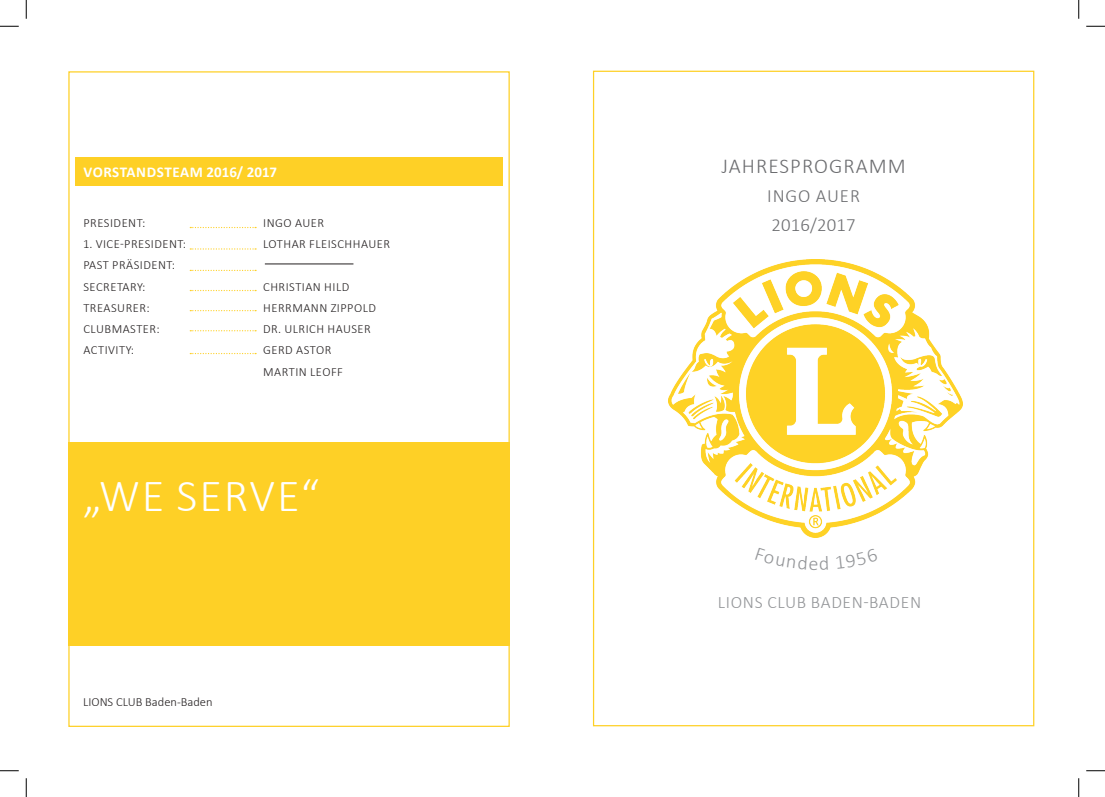
<style>
.page{position:relative;width:1105px;height:797px;background:#fff}
.page>*{position:absolute;margin:0;border:0;box-sizing:border-box;transform-origin:0 0}
.t1{font:300 46.25px "Calibri";letter-spacing:.04em;color:#fff}
.t2{font:300 21.25px "Calibri";letter-spacing:.05em;color:#6c6d70}
.t3{font:300 18.75px/28.8px "Calibri";letter-spacing:.02em;color:#6c6d70}
.t4{font:300 17.5px "Calibri";letter-spacing:.04em;color:#939598}
.t5{font:700 15px "Calibri";letter-spacing:.03em;color:#fff}
.t6{font:300 12.5px/21.2px "Calibri";letter-spacing:.04em;color:#231f20}
.t7{font:300 12.5px "Calibri";color:#231f20}
</style>
<div class="page">
<div style="left:68px;top:442px;width:442px;height:203px;background:#fed026"></div>
<div style="left:75px;top:157px;width:428px;height:28px;background:#fed026"></div>
<img style="left:669px;top:259px;width:293px;height:278px">
<svg style="left:190px;top:227px;width:66px;height:1px"></svg>
<svg style="left:190px;top:248px;width:66px;height:1px"></svg>
<svg style="left:190px;top:270px;width:66px;height:1px"></svg>
<svg style="left:190px;top:290px;width:66px;height:1px"></svg>
<svg style="left:190px;top:310px;width:66px;height:1px"></svg>
<svg style="left:190px;top:330px;width:66px;height:1px"></svg>
<svg style="left:190px;top:353px;width:66px;height:1px"></svg>
<hr style="left:265px;top:264px;width:88px;height:1px;background:#231f20">
<svg style="left:0;top:25px;width:19px;height:2px"></svg>
<svg style="left:1086px;top:25px;width:19px;height:2px"></svg>
<svg style="left:0;top:770px;width:19px;height:1px"></svg>
<svg style="left:1086px;top:770px;width:19px;height:1px"></svg>
<svg style="left:25px;top:0;width:2px;height:19px"></svg>
<svg style="left:25px;top:778px;width:2px;height:19px"></svg>
<svg style="left:1078px;top:0;width:1px;height:19px"></svg>
<svg style="left:1078px;top:778px;width:1px;height:19px"></svg>
<p class="t5" style="left:83px;top:161px;width:195px">VORSTANDSTEAM 2016/ 2017</p>
<p class="t6" style="left:83px;top:212px;width:63px">PRESIDENT:</p>
<p class="t6" style="left:263px;top:212px;width:62px">INGO AUER</p>
<p class="t6" style="left:83px;top:233px;width:104px">1. VICE-PRESIDENT:</p>
<p class="t6" style="left:263px;top:233px;width:128px">LOTHAR FLEISCHHAUER</p>
<p class="t6" style="left:83px;top:254px;width:93px">PAST PRÄSIDENT:<br>SECRETARY:</p>
<p class="t6" style="left:263px;top:276px;width:88px">CHRISTIAN HILD</p>
<p class="t6" style="left:83px;top:297px;width:68px">TREASURER:</p>
<p class="t6" style="left:263px;top:297px;width:114px">HERRMANN ZIPPOLD</p>
<p class="t6" style="left:83px;top:318px;width:78px">CLUBMASTER:</p>
<p class="t6" style="left:263px;top:318px;width:109px">DR. ULRICH HAUSER</p>
<p class="t6" style="left:83px;top:339px;width:52px">ACTIVITY:</p>
<p class="t6" style="left:263px;top:339px;width:81px">GERD ASTOR<br>MARTIN LEOFF</p>
<h1 class="t1" style="left:83px;top:467px;width:238px">„WE SERVE“</h1>
<p class="t7" style="left:83px;top:693px;width:131px">LIONS CLUB Baden-Baden</p>
<h2 class="t2" style="left:721px;top:153px;width:186px">JAHRESPROGRAMM</h2>
<h3 class="t3" style="left:767px;top:181px;width:94px">INGO AUER<br>2016/2017</h3>
<h3 class="t4" style="left:718px;top:591px;width:205px">LIONS CLUB BADEN-BADEN</h3>
</div>
